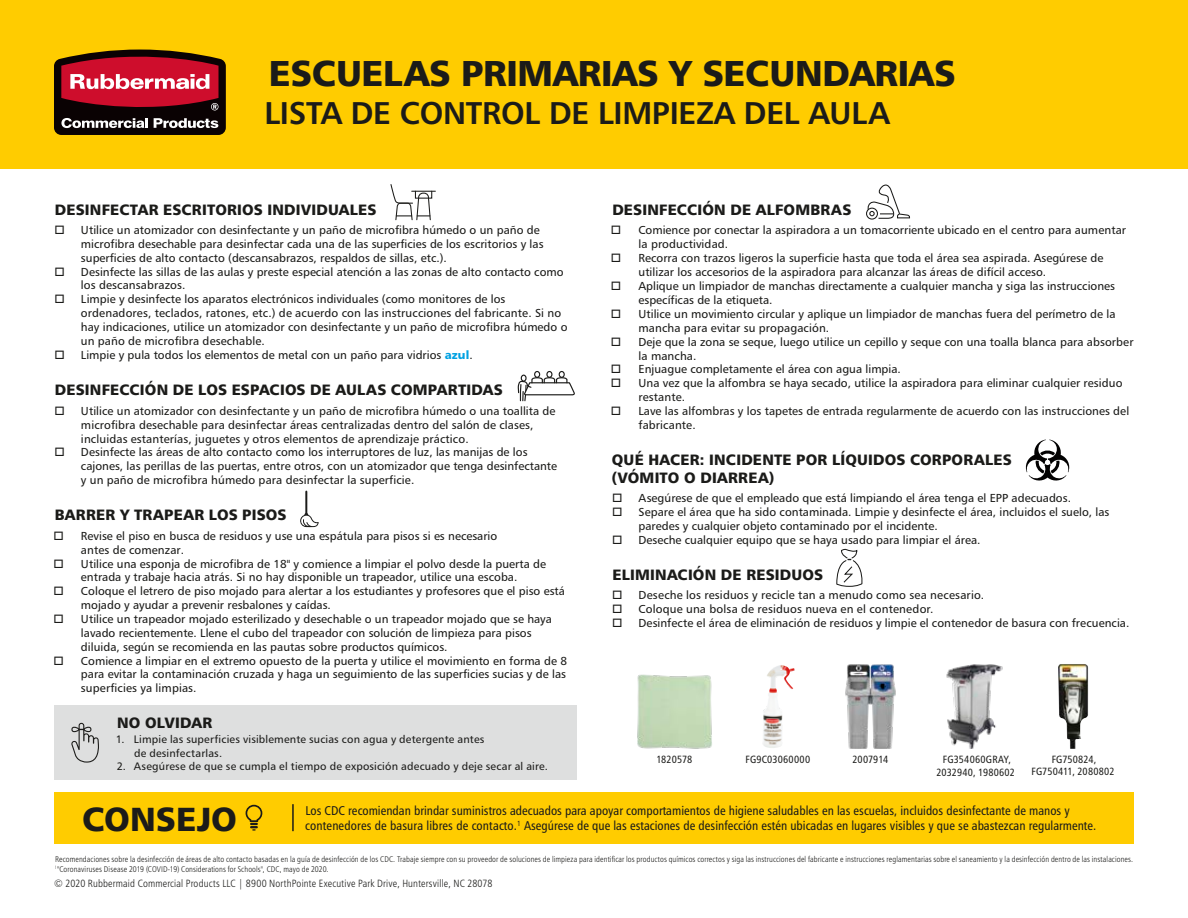
<style>
.page{position:relative;width:1188px;height:918px;background:#fff}
.page>*{position:absolute;margin:0;border:0;box-sizing:border-box;transform-origin:0 0}
.t1{font:36px "Humanist 777 BT Black B";letter-spacing:-.01em;color:#1b1b19}
.t2{font:33.45px "Humanist 777 BT Black B";color:#1b1b19}
.t3{font:31.5px "Humanist 777 BT Bold B";letter-spacing:-.01em;color:#1b1b19}
.t4{font:15px/18px "Humanist 777 BT Black B";letter-spacing:.015em;color:#1b1b19}
.t5{font:12.75px/15.3px "Humanist 777 BT Roman Condensed B";color:#1b1b19}
.t6{font:11.7px/14px "Humanist 777 BT Roman B";color:#1b1b19}
.t7{font:10.8px/13.2px "Humanist 777 BT Roman B";letter-spacing:.015em;color:#1b1b19}
.t8{font:10.5px "Humanist 777 BT Light Condensed B";letter-spacing:.015em;color:#1b1b19}
.t9{font:10.5px/12.6px "Humanist 777 BT Roman Condensed B";letter-spacing:.015em;color:#1b1b19;text-align:center}
.t10{font:10.5px "Humanist 777 BT Roman Condensed B";letter-spacing:-.005em;color:#1b1b19}
.t11{font:8.25px/9.9px "Humanist 777 BT Light Condensed B";letter-spacing:.01em;color:#1b1b19}
.s1{font-family:"Humanist 777 BT Black B";color:#00a1e2}
</style>
<div class="page">
<div style="left:0;top:0;width:1188px;height:169px;background:#fc0"></div>
<svg style="left:54px;top:50px;width:172px;height:85px"></svg>
<svg style="left:390px;top:184px;width:45px;height:37px"></svg>
<div style="left:534px;top:371px;width:6px;height:7px;border:1px solid #1b1b19;border-radius:50%"></div>
<div style="left:546px;top:371px;width:7px;height:7px;border:1px solid #1b1b19;border-radius:50%"></div>
<div style="left:559px;top:371px;width:6px;height:7px;border:1px solid #1b1b19;border-radius:50%"></div>
<svg style="left:517px;top:377px;width:58px;height:25px"></svg>
<div style="left:521px;top:375px;width:6px;height:7px;border:1px solid #1b1b19;border-radius:50%"></div>
<div style="left:866px;top:208px;width:12px;height:12px;border:1px solid #1b1b19;border-radius:50%"></div>
<svg style="left:867px;top:184px;width:43px;height:35px"></svg>
<svg style="left:836px;top:549px;width:27px;height:38px"></svg>
<svg style="left:1025px;top:440px;width:45px;height:41px"></svg>
<svg style="left:300px;top:491px;width:19px;height:36px"></svg>
<img style="left:946px;top:664px;width:57px;height:85px">
<img style="left:763px;top:665px;width:32px;height:83px">
<img style="left:845px;top:664px;width:51px;height:85px">
<img style="left:638px;top:675px;width:74px;height:74px">
<div style="left:54px;top:705px;width:522px;height:75px;background:#dedfdf"></div>
<svg style="left:71px;top:723px;width:28px;height:40px"></svg>
<div style="left:54px;top:792px;width:1080px;height:51px;background:#fc0"></div>
<hr style="left:292px;top:804px;width:2px;height:27px;background:#1b1b19">
<svg style="left:246px;top:805px;width:16px;height:26px"></svg>
<img style="left:1058px;top:664px;width:30px;height:85px">
<h1 class="t1" style="left:269px;top:50px;width:688px">ESCUELAS PRIMARIAS Y SECUNDARIAS</h1>
<h3 class="t3" style="left:264px;top:93px;width:627px">LISTA DE CONTROL DE LIMPIEZA DEL AULA</h3>
<p class="t4" style="left:55px;top:200px;width:323px">DESINFECTAR ESCRITORIOS INDIVIDUALES</p>
<p class="t6" style="left:81px;top:223px;width:464px;text-indent:-26px">□ Utilice un atomizador con desinfectante y un paño de microfibra húmedo o un paño de microfibra desechable para desinfectar cada una de las superficies de los escritorios y las superficies de alto contacto (descansabrazos, respaldos de sillas, etc.).</p>
<p class="t6" style="left:81px;top:264px;width:484px;text-indent:-26px">□ Desinfecte las sillas de las aulas y preste especial atención a las zonas de alto contacto como los descansabrazos.</p>
<p class="t6" style="left:81px;top:292px;width:488px;text-indent:-26px">□ Limpie y desinfecte los aparatos electrónicos individuales (como monitores de los ordenadores, teclados, ratones, etc.) de acuerdo con las instrucciones del fabricante. Si no hay indicaciones, utilice un atomizador con desinfectante y un paño de microfibra húmedo o un paño de microfibra desechable.</p>
<p class="t6" style="left:55px;top:348px;width:420px">□ Limpie y pula todos los elementos de metal con un paño para vidrios <span class="s1">azul</span>.</p>
<p class="t4" style="left:55px;top:381px;width:450px">DESINFECCIÓN DE LOS ESPACIOS DE AULAS COMPARTIDAS</p>
<p class="t6" style="left:81px;top:403px;width:476px;text-indent:-26px">□ Utilice un atomizador con desinfectante y un paño de microfibra húmedo o una toallita de microfibra desechable para desinfectar áreas centralizadas dentro del salón de clases, incluidas estanterías, juguetes y otros elementos de aprendizaje práctico.</p>
<p class="t6" style="left:81px;top:445px;width:478px;text-indent:-26px">□ Desinfecte las áreas de alto contacto como los interruptores de luz, las manijas de los cajones, las perillas de las puertas, entre otros, con un atomizador que tenga desinfectante y un paño de microfibra húmedo para desinfectar la superficie.</p>
<p class="t4" style="left:55px;top:506px;width:233px">BARRER Y TRAPEAR LOS PISOS</p>
<p class="t6" style="left:81px;top:529px;width:418px;text-indent:-28px">□ Revise el piso en busca de residuos y use una espátula para pisos si es necesario antes de comenzar.</p>
<p class="t6" style="left:53px;top:556px;width:494px;text-align:center">□ Utilice una esponja de microfibra de 18" y comience a limpiar el polvo desde la puerta de entrada y trabaje hacia atrás. Si no hay disponible un trapeador, utilice una escoba.</p>
<p class="t6" style="left:81px;top:584px;width:486px;text-indent:-28px">□ Coloque el letrero de piso mojado para alertar a los estudiantes y profesores que el piso está mojado y ayudar a prevenir resbalones y caídas.</p>
<p class="t6" style="left:81px;top:612px;width:473px;text-indent:-28px">□ Utilice un trapeador mojado esterilizado y desechable o un trapeador mojado que se haya lavado recientemente. Llene el cubo del trapeador con solución de limpieza para pisos diluida, según se recomienda en las pautas sobre productos químicos.</p>
<p class="t6" style="left:81px;top:653px;width:488px;text-align:justify;text-indent:-28px">□ Comience a limpiar en el extremo opuesto de la puerta y utilice el movimiento en forma de 8 para evitar la contaminación cruzada y haga un seguimiento de las superficies sucias y de las superficies ya limpias.</p>
<p class="t4" style="left:612px;top:200px;width:241px">DESINFECCIÓN DE ALFOMBRAS</p>
<p class="t6" style="left:639px;top:223px;width:489px;text-indent:-28px">□ Comience por conectar la aspiradora a un tomacorriente ubicado en el centro para aumentar la productividad.</p>
<p class="t6" style="left:639px;top:251px;width:466px;text-indent:-28px">□ Recorra con trazos ligeros la superficie hasta que toda el área sea aspirada. Asegúrese de utilizar los accesorios de la aspiradora para alcanzar las áreas de difícil acceso.</p>
<p class="t6" style="left:639px;top:279px;width:478px;text-indent:-28px">□ Aplique un limpiador de manchas directamente a cualquier mancha y siga las instrucciones específicas de la etiqueta.</p>
<p class="t6" style="left:639px;top:306px;width:479px;text-indent:-28px">□ Utilice un movimiento circular y aplique un limpiador de manchas fuera del perímetro de la mancha para evitar su propagación.</p>
<p class="t6" style="left:639px;top:334px;width:497px;text-indent:-28px">□ Deje que la zona se seque, luego utilice un cepillo y seque con una toalla blanca para absorber la mancha.</p>
<p class="t6" style="left:611px;top:362px;width:292px">□ Enjuague completamente el área con agua limpia.</p>
<p class="t6" style="left:639px;top:376px;width:486px;text-indent:-28px">□ Una vez que la alfombra se haya secado, utilice la aspiradora para eliminar cualquier residuo restante.</p>
<p class="t6" style="left:639px;top:404px;width:492px;text-indent:-28px">□ Lave las alfombras y los tapetes de entrada regularmente de acuerdo con las instrucciones del fabricante.</p>
<p class="t4" style="left:612px;top:450px;width:402px">QUÉ HACER: INCIDENTE POR LÍQUIDOS CORPORALES (VÓMITO O DIARREA)</p>
<p class="t6" style="left:612px;top:491px;width:460px">□ Asegúrese de que el empleado que está limpiando el área tenga el EPP adecuados.</p>
<p class="t6" style="left:639px;top:505px;width:472px;text-indent:-26px">□ Separe el área que ha sido contaminada. Limpie y desinfecte el área, incluidos el suelo, las paredes y cualquier objeto contaminado por el incidente.</p>
<p class="t6" style="left:612px;top:533px;width:370px">□ Deseche cualquier equipo que se haya usado para limpiar el área.</p>
<p class="t4" style="left:612px;top:565px;width:212px">ELIMINACIÓN DE RESIDUOS</p>
<p class="t6" style="left:612px;top:588px;width:374px">□ Deseche los residuos y recicle tan a menudo como sea necesario.</p>
<p class="t6" style="left:612px;top:602px;width:323px">□ Coloque una bolsa de residuos nueva en el contenedor.</p>
<p class="t6" style="left:612px;top:616px;width:519px">□ Desinfecte el área de eliminación de residuos y limpie el contenedor de basura con frecuencia.</p>
<p class="t4" style="left:117px;top:713px;width:97px">NO OLVIDAR</p>
<p class="t7" style="left:134px;top:733px;width:352px;text-indent:-18px">1. Limpie las superficies visiblemente sucias con agua y detergente antes de desinfectarlas.</p>
<p class="t7" style="left:117px;top:759px;width:433px">2. Asegúrese de que se cumpla el tiempo de exposición adecuado y deje secar al aire.</p>
<p class="t5" style="left:305px;top:802px;width:793px">Los CDC recomiendan brindar suministros adecuados para apoyar comportamientos de higiene saludables en las escuelas, incluidos desinfectante de manos y contenedores de basura libres de contacto.<sup>1</sup> Asegúrese de que las estaciones de desinfección estén ubicadas en lugares visibles y que se abastezcan regularmente.</p>
<p class="t10" style="left:656px;top:753px;width:37px">1820578</p>
<p class="t9" style="left:746px;top:753px;width:66px">FG9C03060000</p>
<p class="t10" style="left:852px;top:753px;width:37px">2007914</p>
<p class="t9" style="left:936px;top:753px;width:80px">FG354060GRAY,<br>2032940, 1980602</p>
<p class="t9" style="left:1032px;top:754px;width:84px;line-height:12px">FG750824,<br>FG750411, 2080802</p>
<h2 class="t2" style="left:82px;top:798px;width:157px">CONSEJO</h2>
<p class="t11" style="left:55px;top:854px;width:1080px">Recomendaciones sobre la desinfección de áreas de alto contacto basadas en la guía de desinfección de los CDC. Trabaje siempre con su proveedor de soluciones de limpieza para identificar los productos químicos correctos y siga las instrucciones del fabricante e instrucciones reglamentarias sobre el saneamiento y la desinfección dentro de las instalaciones.<br><sup>1</sup>"Coronaviruses Disease 2019 (COVID-19) Considerations for Schools", CDC, mayo de 2020.</p>
<p class="t8" style="left:54px;top:877px;width:440px">© 2020 Rubbermaid Commercial Products LLC | 8900 NorthPointe Executive Park Drive, Huntersville, NC 28078</p>
</div>
